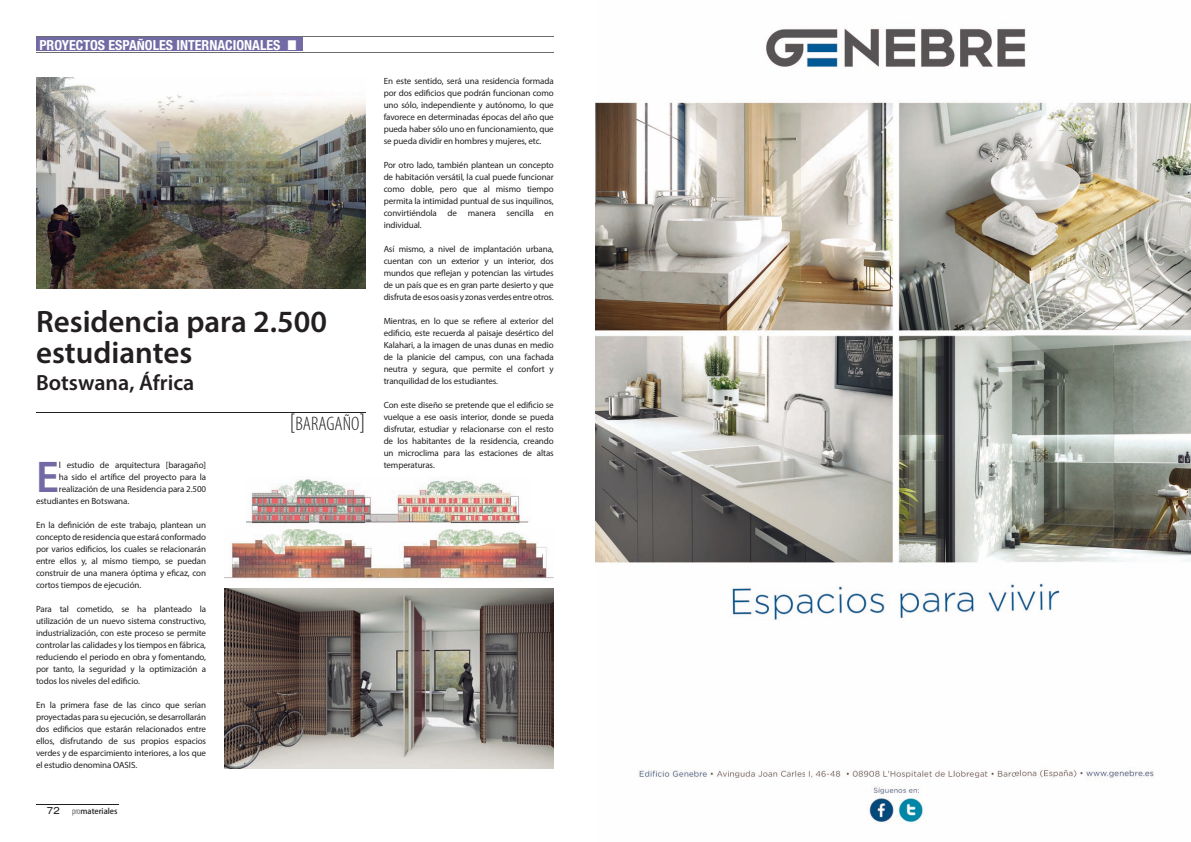
<style>
.page{position:relative;width:1191px;height:842px;background:#fff}
.page>*{position:absolute;margin:0;border:0;box-sizing:border-box;transform-origin:0 0}
.t1{font:600 44.6px "Myriad Pro";color:#716aa5}
.t2{font:600 31px/31px "Myriad Pro";color:#231f20}
.t3{font:600 22px "Myriad Pro";color:#231f20}
.t4{font:300 condensed 19.6px "Myriad Pro";color:#231f20}
.t5{font:700 condensed 13.9px "Helvetica Neue";color:#fff}
.t6{font:9px/12px "Myriad Pro";letter-spacing:-.01em;color:#231f20;text-align:justify}
.t7{font:500 7.8px "Koz Go Std";color:#231f20}
.s1{font-size:12.6px}
.s2{font-family:"Arial Narrow";font-weight:400;font-stretch:normal;font-size:21px}
.s3{font-family:"Helvetica Neue";font-weight:400;font-stretch:expanded;font-size:10px}
.s4{font-family:"Myriad Pro";font-weight:300;font-stretch:condensed;font-size:9.1px}
.s5{font-size:24px}
</style>
<div class="page">
<div style="left:36px;top:38px;width:266px;height:13px;background:#716aa5"></div>
<hr style="left:36px;top:52px;width:518px;height:1px;background:#6c6d70">
<hr style="left:36px;top:36px;width:518px;height:1px;background:#6c6d70">
<hr style="left:36px;top:804px;width:82px;height:1px;background:#231f20">
<img style="left:36px;top:78px;width:330px;height:210px">
<hr style="left:36px;top:412px;width:329px;height:1px;background:#231f20">
<img style="left:224px;top:588px;width:330px;height:180px">
<img style="left:224px;top:529px;width:330px;height:51px">
<img style="left:595px;top:28px;width:596px;height:795px">
<img style="left:247px;top:479px;width:282px;height:45px">
<h3 class="t5" style="left:39px;top:36px;width:261px">PROYECTOS ESPA<span class="s1">Ñ</span>OLES INTERNACIONALES <span class="s2">■</span></h3>
<h2 class="t2" style="left:36px;top:306px;width:292px">Residencia para 2.500 estudiantes</h2>
<h3 class="t3" style="left:36px;top:369px;width:160px">Botswana, África</h3>
<h1 class="t1" style="left:36px;top:449px;width:24px">E</h1>
<p class="t6" style="left:59px;top:459px;width:149px">l estudio de arquitectura [baragaño]</p>
<p class="t6" style="left:59px;top:471px;width:149px">ha sido el artífice del proyecto para la</p>
<p class="t6" style="left:59px;top:483px;width:149px">realización de una Residencia para 2.500</p>
<p class="t6" style="left:36px;top:495px;width:95px">estudiantes en Botswana.</p>
<p class="t6" style="left:36px;top:519px;width:172px">En la definición de este trabajo, plantean un concepto de residencia que estará conformado por varios edificios, los cuales se relacionarán entre ellos y, al mismo tiempo, se puedan construir de una manera óptima y eficaz, con cortos tiempos de ejecución.</p>
<p class="t6" style="left:36px;top:603px;width:172px">Para tal cometido, se ha planteado la utilización de un nuevo sistema constructivo, industrialización, con este proceso se permite controlar las calidades y los tiempos en fábrica, reduciendo el periodo en obra y fomentando, por tanto, la seguridad y la optimización a todos los niveles del edificio.</p>
<p class="t6" style="left:36px;top:699px;width:172px">En la primera fase de las cinco que serían proyectadas para su ejecución, se desarrollarán dos edificios que estarán relacionados entre ellos, disfrutando de sus propios espacios verdes y de esparcimiento interiores, a los que el estudio denomina OASIS.</p>
<p class="t7" style="left:47px;top:806px;width:72px"><span class="s3">72</span> <span class="s4">pro</span>materiales</p>
<h3 class="t4" style="left:289px;top:413px;width:78px"><span class="s5">[</span>BARAGAÑO<span class="s5">]</span></h3>
<p class="t6" style="left:384px;top:75px;width:172px">En este sentido, será una residencia formada por dos edificios que podrán funcionan como uno sólo, independiente y autónomo, lo que favorece en determinadas épocas del año que pueda haber sólo uno en funcionamiento, que se pueda dividir en hombres y mujeres, etc.</p>
<p class="t6" style="left:384px;top:159px;width:172px">Por otro lado, también plantean un concepto de habitación versátil, la cual puede funcionar como doble, pero que al mismo tiempo permita la intimidad puntual de sus inquilinos, convirtiéndola de manera sencilla en individual.</p>
<p class="t6" style="left:384px;top:243px;width:172px">Así mismo, a nivel de implantación urbana, cuentan con un exterior y un interior, dos mundos que reflejan y potencian las virtudes de un país que es en gran parte desierto y que disfruta de esos oasis y zonas verdes entre otros.</p>
<p class="t6" style="left:384px;top:315px;width:172px">Mientras, en lo que se refiere al exterior del edificio, este recuerda al paisaje desértico del Kalahari, a la imagen de unas dunas en medio de la planicie del campus, con una fachada neutra y segura, que permite el confort y tranquilidad de los estudiantes.</p>
<p class="t6" style="left:384px;top:399px;width:172px">Con este diseño se pretende que el edificio se vuelque a ese oasis interior, donde se pueda disfrutar, estudiar y relacionarse con el resto de los habitantes de la residencia, creando un microclima para las estaciones de altas temperaturas.</p>
</div>
